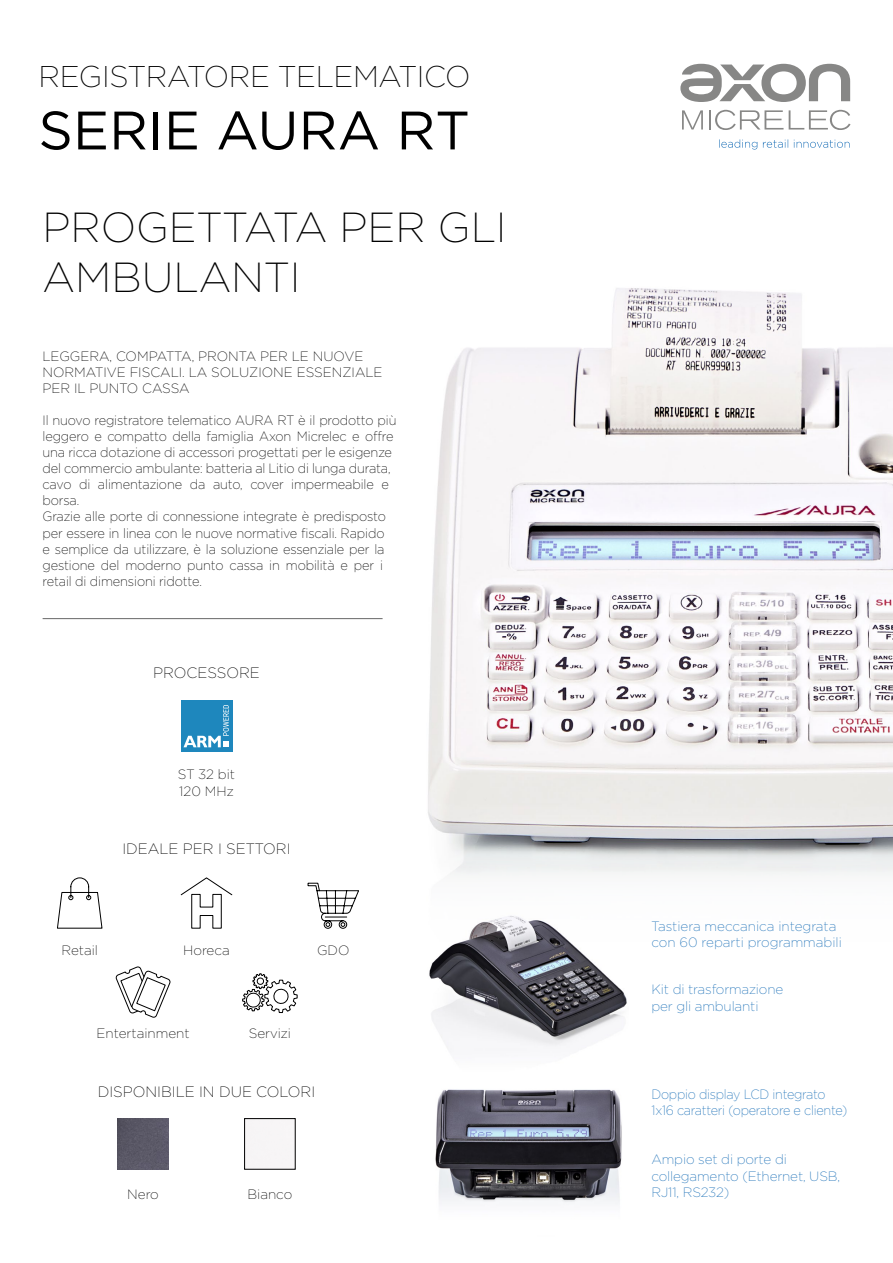
<style>
.page{position:relative;width:893px;height:1263px;background:#fff}
.page>*{position:absolute;margin:0;border:0;box-sizing:border-box;transform-origin:0 0}
.t1{font:54px "Gotham";color:#000}
.t2{font:200 42px/50.4px "Gotham";color:#000}
.t3{font:200 30px "Gotham";letter-spacing:-.01em;color:#000}
.t4{font:200 15px "Gotham";color:#000}
.t5{font:200 13.5px/16px "Gotham";letter-spacing:-.01em;color:#000;scale:.95 1}
.t6{font:200 13.5px/16px "Gotham";letter-spacing:-.01em;color:#000}
.t7{font:200 13.5px/16.2px "Gotham";letter-spacing:-.01em;color:#1d71b8}
.t8{font:200 13.5px/16.2px "Gotham";letter-spacing:-.01em;color:#1d71b8;scale:.94 1}
</style>
<div class="page">
<img style="left:428px;top:288px;width:465px;height:525px">
<svg style="left:680px;top:64px;width:170px;height:38px"></svg>
<svg style="left:682px;top:110px;width:21px;height:20px"></svg>
<svg style="left:709px;top:110px;width:74px;height:20px"></svg>
<svg style="left:789px;top:110px;width:61px;height:20px"></svg>
<svg style="left:719px;top:139px;width:131px;height:11px"></svg>
<hr style="left:43px;top:618px;width:340px;height:1px;background:#000">
<div style="left:181px;top:701px;width:51px;height:51px;background:#1e87bd"></div>
<svg style="left:184px;top:705px;width:45px;height:42px"></svg>
<img style="left:118px;top:1118px;width:51px;height:51px">
<svg style="left:116px;top:966px;width:55px;height:52px"></svg>
<svg style="left:242px;top:973px;width:56px;height:161px"></svg>
<svg style="left:57px;top:877px;width:46px;height:52px"></svg>
<svg style="left:180px;top:877px;width:53px;height:52px"></svg>
<svg style="left:308px;top:883px;width:51px;height:46px"></svg>
<svg style="left:428px;top:813px;width:465px;height:62px"></svg>
<img style="left:429px;top:916px;width:198px;height:132px">
<img style="left:435px;top:1089px;width:187px;height:115px">
<h3 class="t3" style="left:38px;top:63px;width:434px">REGISTRATORE TELEMATICO</h3>
<h1 class="t1" style="left:38px;top:106px;width:433px">SERIE AURA RT</h1>
<h2 class="t2" style="left:43px;top:204px;width:466px">PROGETTATA PER GLI<br>AMBULANTI</h2>
<p class="t6" style="left:43px;top:349px;width:342px">LEGGERA, COMPATTA, PRONTA PER LE NUOVE<br>NORMATIVE FISCALI. LA SOLUZIONE ESSENZIALE<br>PER IL PUNTO CASSA</p>
<p class="t5" style="left:43px;top:413px;width:374px">Il nuovo registratore telematico AURA RT è il prodotto più leggero e compatto della famiglia Axon Micrelec e offre una ricca dotazione di accessori progettati per le esigenze del commercio ambulante: batteria al Litio di lunga durata, cavo di alimentazione da auto, cover impermeabile e borsa.<br>Grazie alle porte di connessione integrate è predisposto per essere in linea con le nuove normative fiscali. Rapido<br>e semplice da utilizzare, è la soluzione essenziale per la gestione del moderno punto cassa in mobilità e per i retail di dimensioni ridotte.</p>
<p class="t4" style="left:153px;top:666px;width:108px">PROCESSORE</p>
<p class="t6" style="left:178px;top:767px;width:59px">ST 32 bit<br>120 MHz</p>
<p class="t4" style="left:122px;top:842px;width:170px">IDEALE PER I SETTORI</p>
<p class="t6" style="left:61px;top:942px;width:38px">Retail</p>
<p class="t6" style="left:183px;top:942px;width:48px">Horeca</p>
<p class="t6" style="left:317px;top:942px;width:34px">GDO</p>
<p class="t6" style="left:97px;top:1026px;width:95px">Entertainment</p>
<p class="t6" style="left:249px;top:1026px;width:44px">Servizi</p>
<p class="t4" style="left:98px;top:1085px;width:219px">DISPONIBILE IN DUE COLORI</p>
<p class="t6" style="left:127px;top:1187px;width:33px">Nero</p>
<p class="t6" style="left:247px;top:1187px;width:46px">Bianco</p>
<p class="t7" style="left:651px;top:919px;width:192px">Tastiera meccanica integrata con 60 reparti programmabili</p>
<p class="t7" style="left:651px;top:982px;width:133px">Kit di trasformazione per gli ambulanti</p>
<p class="t8" style="left:651px;top:1087px;width:210px">Doppio display LCD integrato<br>1x16 caratteri (operatore e cliente)</p>
<p class="t7" style="left:651px;top:1152px;width:190px">Ampio set di porte di collegamento (Ethernet, USB,<br>RJ11, RS232)</p>
</div>
